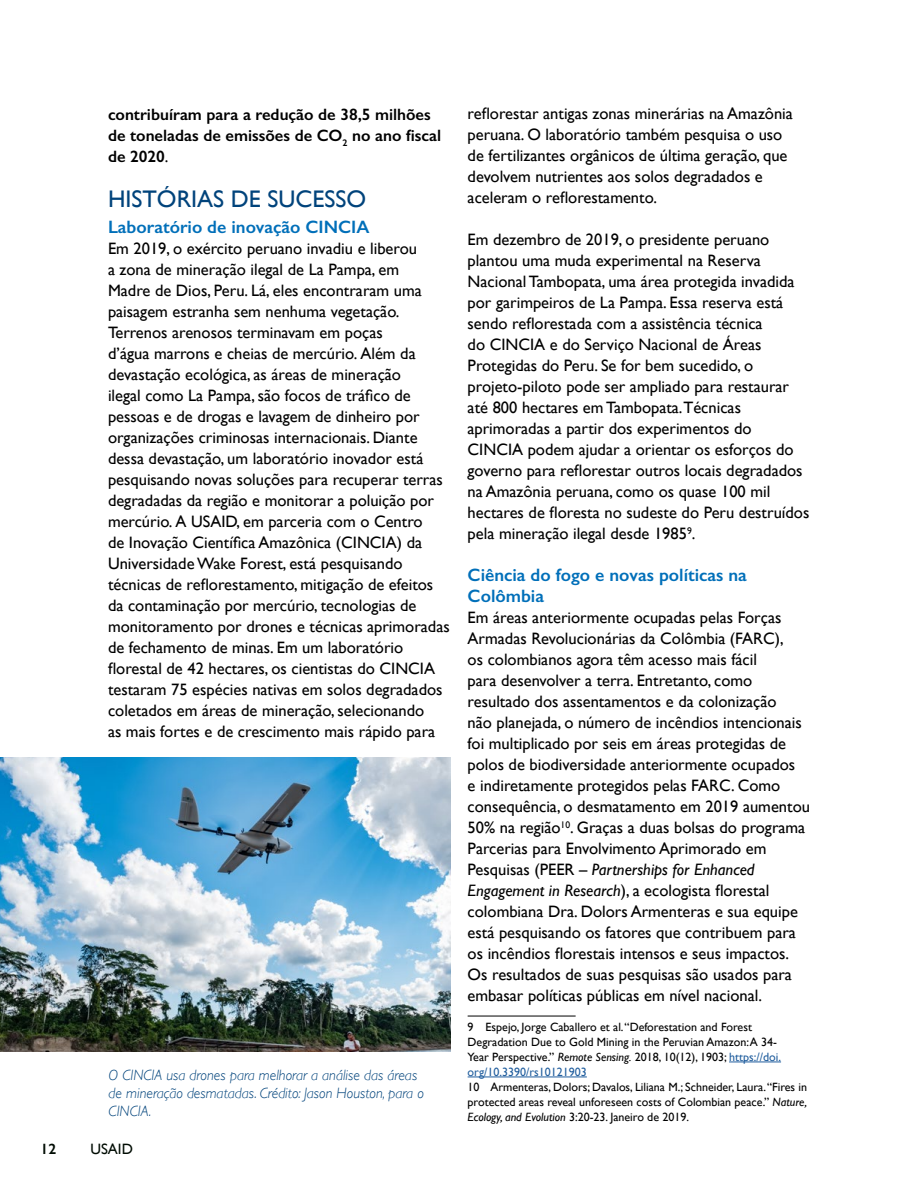
<style>
.page{position:relative;width:918px;height:1188px;background:#fff}
.page>*{position:absolute;margin:0;border:0;box-sizing:border-box;transform-origin:0 0}
.t1{font:24px "Gill Sans";color:#00437b}
.t2{font:600 18px/21px "Gill Sans";color:#006fb9}
.t3{font:16.5px/21px "Gill Sans";color:#000}
.t4{font:600 16.5px/21px "Gill Sans";color:#000}
.t5{font:italic 300 15px/18px "Gill Sans";color:#00437b}
.t6{font:15px "Gill Sans";color:#010c03}
.t7{font:600 15px "Gill Sans";color:#010c03}
.t8{font:12px/15px "Gill Sans";color:#000}
.s1{font-weight:400}
.s2{font-style:italic}
.s3{color:#215e9e}
</style>
<div class="page">
<img style="left:0;top:757px;width:450px;height:294px">
<hr style="left:468px;top:1016px;width:108px;height:1px;background:#000">
<hr style="left:729px;top:1062px;width:52px;height:1px;background:#215e9e">
<hr style="left:468px;top:1077px;width:119px;height:1px;background:#215e9e">
<p class="t4" style="left:108px;top:104px;width:335px">contribuíram para a redução de 38,5 milhões de toneladas de emissões de CO<sub>2</sub> no ano fiscal de 2020<span class="s1">.</span></p>
<h3 class="t1" style="left:108px;top:185px;width:260px">HISTÓRIAS DE SUCESSO</h3>
<h4 class="t2" style="left:108px;top:217px;width:263px">Laboratório de inovação CINCIA</h4>
<p class="t3" style="left:108px;top:238px;width:343px">Em 2019, o exército peruano invadiu e liberou<br>a zona de mineração ilegal de La Pampa, em<br>Madre de Dios, Peru. Lá, eles encontraram uma paisagem estranha sem nenhuma vegetação.<br>Terrenos arenosos terminavam em poças<br>d’água marrons e cheias de mercúrio. Além da devastação ecológica, as áreas de mineração<br>ilegal como La Pampa, são focos de tráfico de pessoas e de drogas e lavagem de dinheiro por organizações criminosas internacionais. Diante dessa devastação, um laboratório inovador está pesquisando novas soluções para recuperar terras degradadas da região e monitorar a poluição por mercúrio. A USAID, em parceria com o Centro<br>de Inovação Científica Amazônica (CINCIA) da Universidade Wake Forest, está pesquisando técnicas de reflorestamento, mitigação de efeitos da contaminação por mercúrio, tecnologias de monitoramento por drones e técnicas aprimoradas de fechamento de minas. Em um laboratório florestal de 42 hectares, os cientistas do CINCIA testaram 75 espécies nativas em solos degradados coletados em áreas de mineração, selecionando<br>as mais fortes e de crescimento mais rápido para</p>
<p class="t5" style="left:109px;top:1066px;width:317px">O CINCIA usa drones para melhorar a análise das áreas de mineração desmatadas. Crédito: Jason Houston, para o<br>CINCIA.</p>
<p class="t7" style="left:40px;top:1140px;width:17px">12</p>
<p class="t6" style="left:90px;top:1140px;width:44px">USAID</p>
<p class="t3" style="left:468px;top:103px;width:327px">reflorestar antigas zonas minerárias na Amazônia peruana. O laboratório também pesquisa o uso de fertilizantes orgânicos de última geração, que devolvem nutrientes aos solos degradados e aceleram o reflorestamento.</p>
<p class="t3" style="left:468px;top:229px;width:343px">Em dezembro de 2019, o presidente peruano plantou uma muda experimental na Reserva Nacional Tambopata, uma área protegida invadida por garimpeiros de La Pampa. Essa reserva está sendo reflorestada com a assistência técnica<br>do CINCIA e do Serviço Nacional de Áreas Protegidas do Peru. Se for bem sucedido, o projeto-piloto pode ser ampliado para restaurar até 800 hectares em Tambopata.Técnicas aprimoradas a partir dos experimentos do CINCIA podem ajudar a orientar os esforços do governo para reflorestar outros locais degradados na Amazônia peruana, como os quase 100 mil hectares de floresta no sudeste do Peru destruídos pela mineração ilegal desde 1985<sup>9</sup>.</p>
<h4 class="t2" style="left:468px;top:565px;width:281px">Ciência do fogo e novas políticas na<br>Colômbia</h4>
<p class="t3" style="left:468px;top:607px;width:344px">Em áreas anteriormente ocupadas pelas Forças Armadas Revolucionárias da Colômbia (FARC),<br>os colombianos agora têm acesso mais fácil<br>para desenvolver a terra. Entretanto, como resultado dos assentamentos e da colonização<br>não planejada, o número de incêndios intencionais foi multiplicado por seis em áreas protegidas de polos de biodiversidade anteriormente ocupados<br>e indiretamente protegidos pelas FARC. Como consequência, o desmatamento em 2019 aumentou 50% na região<sup>10</sup>. Graças a duas bolsas do programa Parcerias para Envolvimento Aprimorado em Pesquisas (PEER – <span class="s2">Partnerships for Enhanced Engagement in Research</span>), a ecologista florestal colombiana Dra. Dolors Armenteras e sua equipe está pesquisando os fatores que contribuem para os incêndios florestais intensos e seus impactos.<br>Os resultados de suas pesquisas são usados para embasar políticas públicas em nível nacional.</p>
<p class="t8" style="left:468px;top:1019px;width:341px">9 Espejo, Jorge Caballero et al. “Deforestation and Forest Degradation Due to Gold Mining in the Peruvian Amazon: A 34-<br>Year Perspective.” <span class="s2">Remote Sensing.</span> 2018, 10(12), 1903; <span class="s3">https://doi. org/10.3390/rs10121903<br></span>10 Armenteras, Dolors; Davalos, Liliana M.; Schneider, Laura. “Fires in protected areas reveal unforeseen costs of Colombian peace.” <span class="s2">Nature, Ecology, and Evolution</span> 3:20-23. Janeiro de 2019.</p>
</div>
